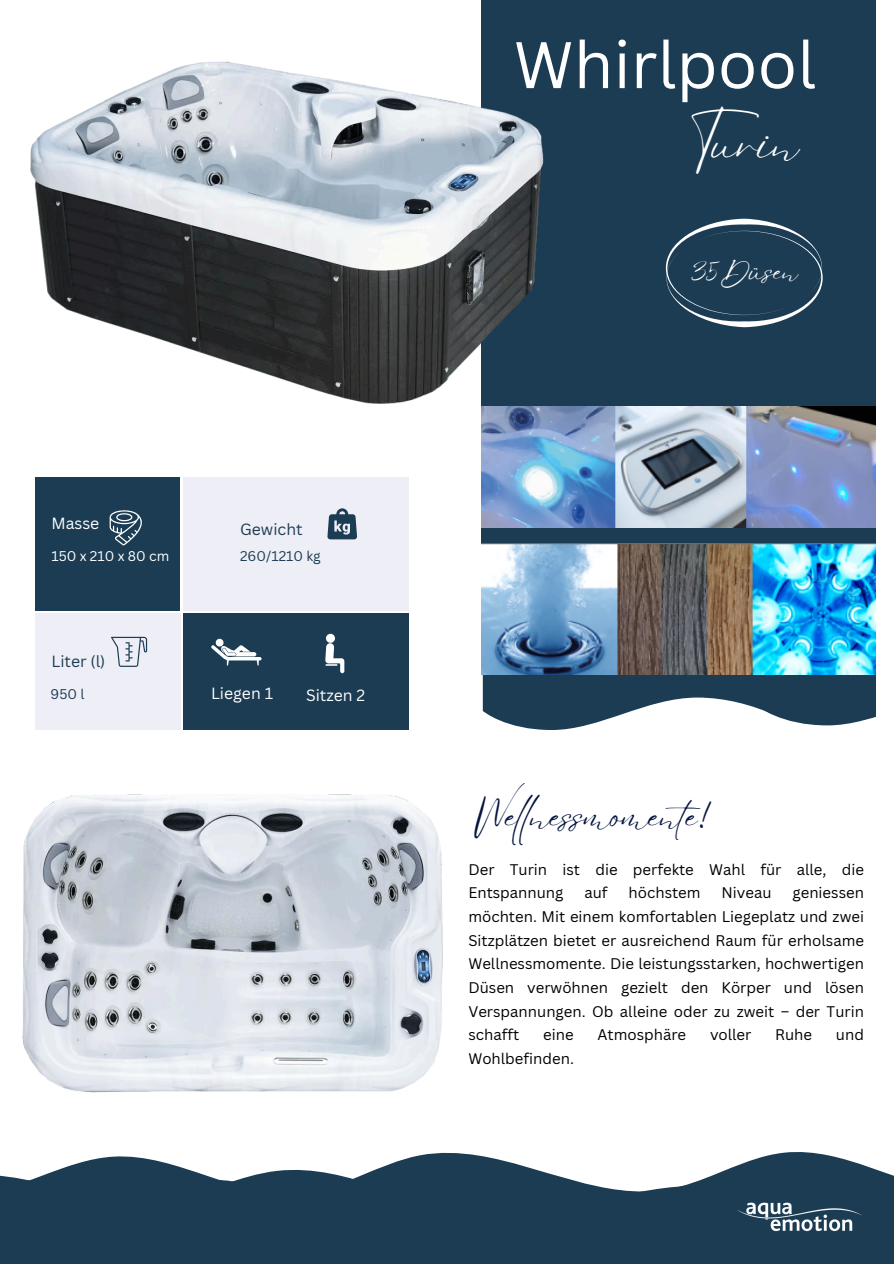
<style>
.page{position:relative;width:894px;height:1264px;background:#fff}
.page>*{position:absolute;margin:0;border:0;box-sizing:border-box;transform-origin:0 0}
.t1{font:64.35px "Canva Sans";color:#fff}
.t2{font:47.55px "Eyesome Script";color:#fff}
.t3{font:35.85px "Eyesome Script";color:#041340}
.t4{font:28.05px "Eyesome Script";color:#fff}
.t5{font:15.75px "Canva Sans";color:#fff}
.t6{font:15.75px "Canva Sans";color:#1c3c54}
.t7{font:15px/23.7px "Canva Sans";color:#000}
.t8{font:13.65px "Canva Sans";color:#1c3c54}
.t9{font:13.65px "Canva Sans";color:#fff}
</style>
<div class="page">
<div style="left:481px;top:0;width:394px;height:619px;background:#1c3c54"></div>
<svg style="left:482px;top:586px;width:393px;height:144px"></svg>
<img style="left:481px;top:406px;width:393px;height:122px">
<img style="left:481px;top:544px;width:393px;height:130px">
<svg style="left:665px;top:219px;width:157px;height:108px"></svg>
<svg style="left:359px;top:613px;width:45px;height:1px"></svg>
<div style="left:36px;top:476px;width:144px;height:134px;background:#1c3c54"></div>
<svg style="left:110px;top:510px;width:32px;height:35px"></svg>
<div style="left:183px;top:477px;width:225px;height:134px;background:#e9eaf3"></div>
<svg style="left:327px;top:508px;width:29px;height:31px"></svg>
<div style="left:36px;top:614px;width:144px;height:116px;background:#e9eaf3"></div>
<svg style="left:95px;top:610px;width:52px;height:57px"></svg>
<div style="left:183px;top:614px;width:225px;height:116px;background:#1c3c54"></div>
<svg style="left:211px;top:638px;width:50px;height:27px"></svg>
<div style="left:326px;top:633px;width:9px;height:10px;background:#fff;border-radius:50%"></div>
<svg style="left:325px;top:643px;width:19px;height:30px"></svg>
<svg style="left:109px;top:1152px;width:727px;height:5px"></svg>
<svg style="left:0;top:1157px;width:893px;height:20px"></svg>
<div style="left:0;top:1177px;width:893px;height:29px;background:#1c3c54"></div>
<div style="left:0;top:1206px;width:893px;height:57px;background:#1c3c54"></div>
<img style="left:735px;top:1191px;width:128px;height:51px">
<img style="left:30px;top:61px;width:520px;height:358px">
<img style="left:22px;top:794px;width:421px;height:299px">
<h2 class="t5" style="left:51px;top:512px;width:49px">Masse</h2>
<p class="t6" style="left:240px;top:518px;width:64px">Gewicht</p>
<p class="t9" style="left:51px;top:546px;width:119px">150 x 210 x 80 cm</p>
<p class="t8" style="left:240px;top:546px;width:82px">260/1210 kg</p>
<p class="t6" style="left:51px;top:650px;width:56px">Liter (l)</p>
<p class="t8" style="left:51px;top:684px;width:35px">950 l</p>
<p class="t5" style="left:211px;top:682px;width:64px">Liegen 1</p>
<p class="t5" style="left:306px;top:683px;width:61px">Sitzen 2</p>
<p class="t1" style="left:513px;top:19px;width:304px">Whirlpool</p>
<p class="t2" style="left:689px;top:113px;width:111px">Turin</p>
<p class="t4" style="left:690px;top:253px;width:109px">35Düsen</p>
<p class="t3" style="left:472px;top:792px;width:243px">Wel nessmomente!</p>
<p class="t7" style="left:468px;top:857px;width:397px">Der Turin ist die perfekte Wahl für alle, die<br>Entspannung</p>
<p class="t7" style="left:584px;top:880px;width:25px">auf</p>
<p class="t7" style="left:628px;top:880px;width:74px">höchstem</p>
<p class="t7" style="left:721px;top:880px;width:51px">Niveau</p>
<p class="t7" style="left:468px;top:880px;width:397px;text-align:justify;text-indent:324px">geniessen möchten. Mit einem komfortablen Liegeplatz und zwei Sitzplätzen bietet er ausreichend Raum für erholsame Wellnessmomente. Die leistungsstarken, hochwertigen Düsen verwöhnen gezielt den Körper und lösen Verspannungen. Ob alleine oder zu zweit – der Turin schafft</p>
<p class="t7" style="left:543px;top:1022px;width:32px">eine</p>
<p class="t7" style="left:597px;top:1022px;width:90px">Atmosphäre</p>
<p class="t7" style="left:709px;top:1022px;width:43px">voller</p>
<p class="t7" style="left:775px;top:1022px;width:38px">Ruhe</p>
<p class="t7" style="left:835px;top:1022px;width:30px">und</p>
<p class="t7" style="left:468px;top:1046px;width:107px">Wohlbefinden.</p>
</div>
